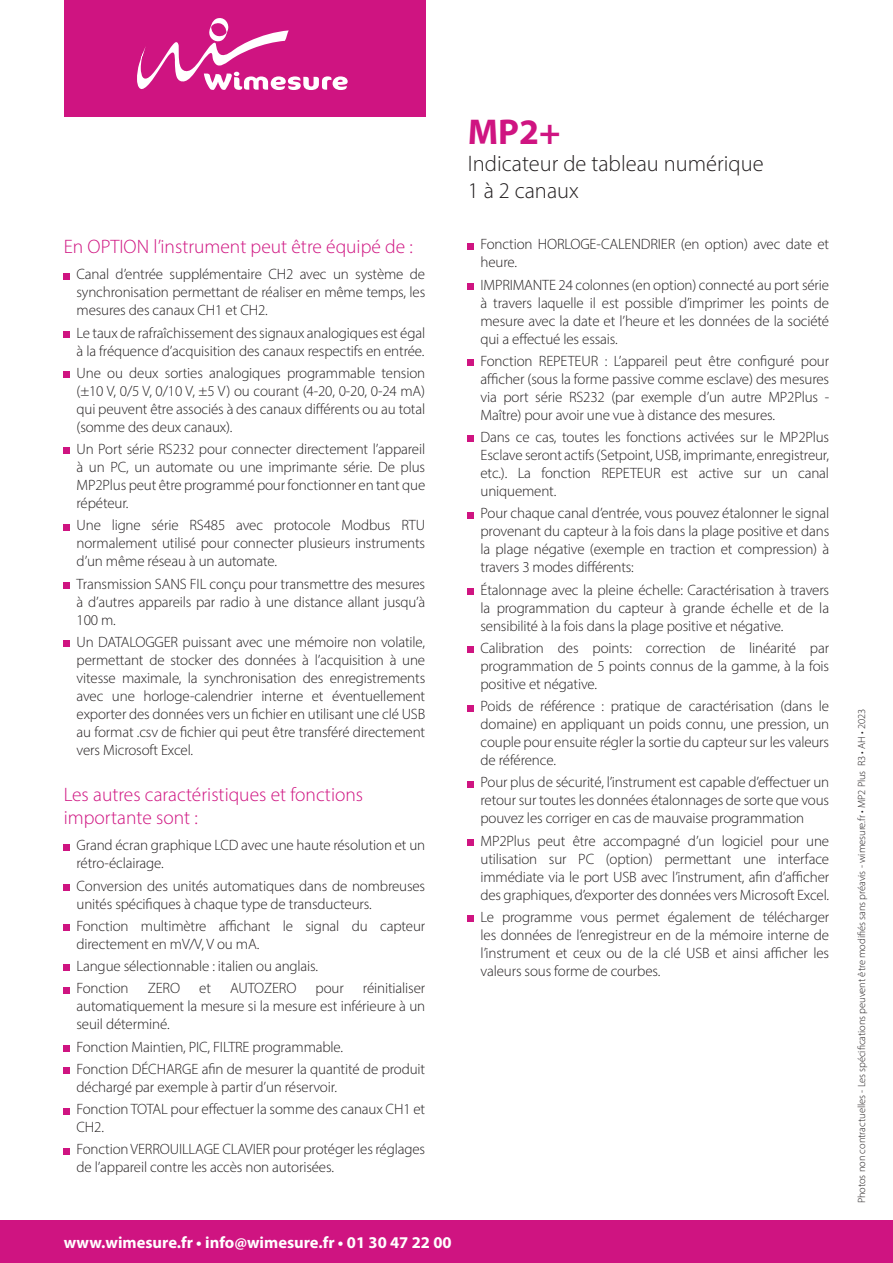
<style>
.page{position:relative;width:893px;height:1263px;background:#fff}
.page>*{position:absolute;margin:0;border:0;box-sizing:border-box;transform-origin:0 0}
.Titre{font:700 36px "Myriad Pro";color:#cf1481}
.Sous_titre_1{font:300 22.5px "Myriad Pro";color:#231f20}
.Titre_1{font:300 19.5px/23.4px "Myriad Pro";color:#cf1481}
.t1{font:700 16.5px "Myriad Pro";color:#fff}
.Puce_2{font:300 15px/18px "Myriad Pro";letter-spacing:-.01em;color:#231f20;text-align:justify}
.t2{font:300 10.5px "Myriad Pro";letter-spacing:-.005em;color:#231f20}
</style>
<div class="page">
<div style="left:0;top:1220px;width:893px;height:43px;background:#cf1481"></div>
<div style="left:64px;top:0;width:361px;height:117px;background:#cf1481"></div>
<svg style="left:137px;top:18px;width:211px;height:72px"></svg>
<svg style="left:64px;top:273px;width:6px;height:6px"></svg>
<svg style="left:64px;top:331px;width:6px;height:6px"></svg>
<div style="left:64px;top:371px;width:6px;height:7px;background:#cf1481"></div>
<svg style="left:64px;top:448px;width:6px;height:6px"></svg>
<svg style="left:64px;top:524px;width:6px;height:6px"></svg>
<svg style="left:64px;top:582px;width:6px;height:6px"></svg>
<div style="left:64px;top:640px;width:6px;height:7px;background:#cf1481"></div>
<svg style="left:64px;top:844px;width:6px;height:6px"></svg>
<div style="left:64px;top:884px;width:6px;height:7px;background:#cf1481"></div>
<div style="left:64px;top:924px;width:6px;height:7px;background:#cf1481"></div>
<svg style="left:64px;top:965px;width:6px;height:6px"></svg>
<svg style="left:64px;top:987px;width:6px;height:6px"></svg>
<div style="left:64px;top:1045px;width:6px;height:7px;background:#cf1481"></div>
<div style="left:64px;top:1067px;width:6px;height:7px;background:#cf1481"></div>
<svg style="left:64px;top:1108px;width:6px;height:6px"></svg>
<svg style="left:64px;top:1148px;width:6px;height:6px"></svg>
<svg style="left:468px;top:243px;width:6px;height:6px"></svg>
<div style="left:468px;top:283px;width:6px;height:7px;background:#cf1481"></div>
<div style="left:468px;top:359px;width:6px;height:7px;background:#cf1481"></div>
<svg style="left:468px;top:436px;width:6px;height:6px"></svg>
<svg style="left:468px;top:512px;width:6px;height:6px"></svg>
<div style="left:468px;top:588px;width:6px;height:7px;background:#cf1481"></div>
<div style="left:468px;top:646px;width:6px;height:7px;background:#cf1481"></div>
<svg style="left:468px;top:705px;width:6px;height:6px"></svg>
<svg style="left:468px;top:781px;width:6px;height:6px"></svg>
<div style="left:468px;top:839px;width:6px;height:7px;background:#cf1481"></div>
<svg style="left:468px;top:916px;width:6px;height:6px"></svg>
<p class="Titre_1" style="left:64px;top:234px;width:351px">En OPTION l’instrument peut être équipé de :</p>
<p class="Puce_2" style="left:77px;top:265px;width:350px">Canal d’entrée supplémentaire CH2 avec un système de synchronisation permettant de réaliser en même temps, les mesures des canaux CH1 et CH2.</p>
<p class="Puce_2" style="left:77px;top:323px;width:350px">Le taux de rafraîchissement des signaux analogiques est égal à la fréquence d’acquisition des canaux respectifs en entrée.</p>
<p class="Puce_2" style="left:77px;top:364px;width:350px">Une ou deux sorties analogiques programmable tension (±10 V, 0/5 V, 0/10 V, ±5 V) ou courant (4-20, 0-20, 0-24 mA) qui peuvent être associés à des canaux différents ou au total (somme des deux canaux).</p>
<p class="Puce_2" style="left:77px;top:440px;width:350px">Un Port série RS232 pour connecter directement l’appareil à un PC, un automate ou une imprimante série. De plus MP2Plus peut être programmé pour fonctionner en tant que répéteur.</p>
<p class="Puce_2" style="left:77px;top:516px;width:350px">Une ligne série RS485 avec protocole Modbus RTU normalement utilisé pour connecter plusieurs instruments d’un même réseau à un automate.</p>
<p class="Puce_2" style="left:77px;top:574px;width:350px">Transmission SANS FIL conçu pour transmettre des mesures à d’autres appareils par radio à une distance allant jusqu’à 100 m.</p>
<p class="Puce_2" style="left:77px;top:633px;width:350px">Un DATALOGGER puissant avec une mémoire non volatile, permettant de stocker des données à l’acquisition à une vitesse maximale, la synchronisation des enregistrements avec une horloge-calendrier interne et éventuellement exporter des données vers un fichier en utilisant une clé USB au format .csv de fichier qui peut être transféré directement vers Microsoft Excel.</p>
<p class="Titre_1" style="left:64px;top:782px;width:301px">Les autres caractéristiques et fonctions importante sont :</p>
<p class="Puce_2" style="left:77px;top:836px;width:350px">Grand écran graphique LCD avec une haute résolution et un rétro-éclairage.</p>
<p class="Puce_2" style="left:77px;top:876px;width:350px">Conversion des unités automatiques dans de nombreuses unités spécifiques à chaque type de transducteurs.</p>
<p class="Puce_2" style="left:77px;top:917px;width:350px">Fonction multimètre affichant le signal du capteur directement en mV/V, V ou mA.</p>
<p class="Puce_2" style="left:77px;top:957px;width:243px">Langue sélectionnable : italien ou anglais.</p>
<p class="Puce_2" style="left:77px;top:979px;width:54px">Fonction</p>
<p class="Puce_2" style="left:148px;top:979px;width:34px">ZERO</p>
<p class="Puce_2" style="left:199px;top:979px;width:13px">et</p>
<p class="Puce_2" style="left:230px;top:979px;width:68px">AUTOZERO</p>
<p class="Puce_2" style="left:316px;top:979px;width:30px">pour</p>
<p class="Puce_2" style="left:77px;top:979px;width:350px;text-indent:286px">réinitialiser automatiquement la mesure si la mesure est inférieure à un seuil déterminé.</p>
<p class="Puce_2" style="left:77px;top:1037px;width:268px">Fonction Maintien, PIC, FILTRE programmable.</p>
<p class="Puce_2" style="left:77px;top:1060px;width:350px">Fonction DÉCHARGE afin de mesurer la quantité de produit déchargé par exemple à partir d’un réservoir.</p>
<p class="Puce_2" style="left:77px;top:1100px;width:350px">Fonction TOTAL pour effectuer la somme des canaux CH1 et<br>CH2.</p>
<p class="Puce_2" style="left:77px;top:1140px;width:350px">Fonction VERROUILLAGE CLAVIER pour protéger les réglages de l’appareil contre les accès non autorisées.</p>
<p class="Titre" style="left:468px;top:108px;width:94px">MP2+</p>
<p class="Sous_titre_1" style="left:468px;top:150px;width:297px">Indicateur de tableau numérique</p>
<p class="Sous_titre_1" style="left:468px;top:177px;width:113px">1 à 2 canaux</p>
<p class="Puce_2" style="left:480px;top:235px;width:350px">Fonction HORLOGE-CALENDRIER (en option) avec date et heure.</p>
<p class="Puce_2" style="left:480px;top:275px;width:350px">IMPRIMANTE 24 colonnes (en option) connecté au port série à travers laquelle il est possible d’imprimer les points de mesure avec la date et l’heure et les données de la société qui a effectué les essais.</p>
<p class="Puce_2" style="left:480px;top:352px;width:350px">Fonction REPETEUR : L’appareil peut être configuré pour afficher (sous la forme passive comme esclave) des mesures via port série RS232 (par exemple d’un autre MP2Plus - Maître) pour avoir une vue à distance des mesures.</p>
<p class="Puce_2" style="left:480px;top:428px;width:350px">Dans ce cas, toutes les fonctions activées sur le MP2Plus Esclave seront actifs (Setpoint, USB, imprimante, enregistreur, etc.). La fonction REPETEUR est active sur un canal uniquement.</p>
<p class="Puce_2" style="left:480px;top:504px;width:350px">Pour chaque canal d’entrée, vous pouvez étalonner le signal provenant du capteur à la fois dans la plage positive et dans la plage négative (exemple en traction et compression) à travers 3 modes différents:</p>
<p class="Puce_2" style="left:480px;top:580px;width:350px">Étalonnage avec la pleine échelle: Caractérisation à travers la programmation du capteur à grande échelle et de la sensibilité à la fois dans la plage positive et négative.</p>
<p class="Puce_2" style="left:480px;top:639px;width:350px">Calibration des points: correction de linéarité par programmation de 5 points connus de la gamme, à la fois positive et négative.</p>
<p class="Puce_2" style="left:480px;top:697px;width:350px">Poids de référence : pratique de caractérisation (dans le domaine) en appliquant un poids connu, une pression, un couple pour ensuite régler la sortie du capteur sur les valeurs de référence.</p>
<p class="Puce_2" style="left:480px;top:773px;width:350px">Pour plus de sécurité, l’instrument est capable d’effectuer un retour sur toutes les données étalonnages de sorte que vous pouvez les corriger en cas de mauvaise programmation</p>
<p class="Puce_2" style="left:480px;top:831px;width:350px">MP2Plus peut être accompagné d’un logiciel pour une utilisation sur PC (option) permettant une interface immédiate via le port USB avec l’instrument, afin d’afficher des graphiques, d’exporter des données vers Microsoft Excel.</p>
<p class="Puce_2" style="left:480px;top:908px;width:350px">Le programme vous permet également de télécharger les données de l’enregistreur en de la mémoire interne de l’instrument et ceux ou de la clé USB et ainsi afficher les valeurs sous forme de courbes.</p>
<p class="t1" style="left:64px;top:1231px;width:389px">www.wimesure.fr • info@wimesure.fr • 01 30 47 22 00</p>
<p class="t2" style="left:855px;top:1203px;width:496px;rotate:-90deg">Photos non contractuelles - Les spécifications peuvent être modifiés sans préavis - wimesure.fr • MP2 Plus R3 • AH • 2023</p>
</div>
